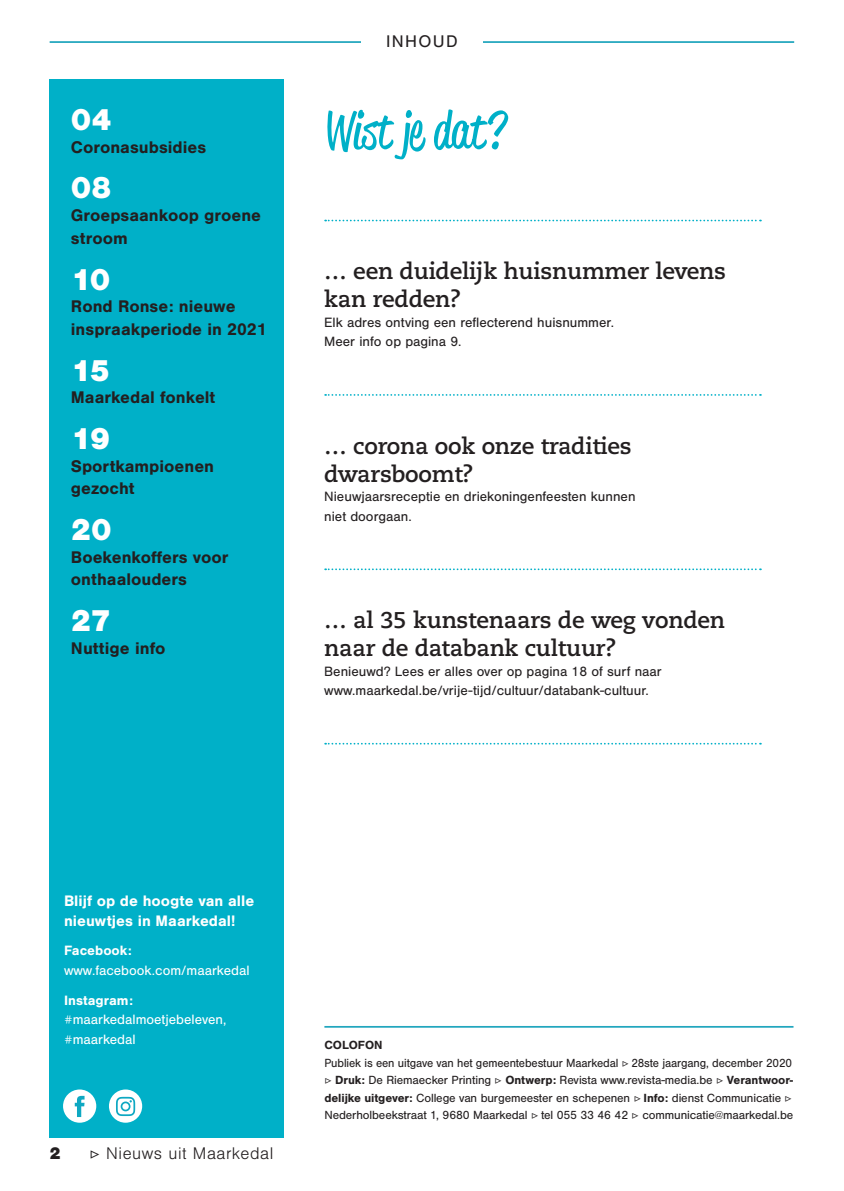
<style>
.page{position:relative;width:844px;height:1191px;background:#fff}
.page>*{position:absolute;margin:0;border:0;box-sizing:border-box;transform-origin:0 0}
.t1{font:50.75px "Reklame Script";letter-spacing:-.005em;color:#00b0c8}
.t2{font:900 31.5px "Nimbus San";letter-spacing:-.03em;color:#fff}
.t3{font:700 22.75px/28px "Caecilia LT Std";letter-spacing:-.01em;color:#231f20}
.t4{font:700 17.5px/22.8px "Nimbus San";color:#231f20}
.t5{font:300 17.5px "Nimbus San";letter-spacing:.03em;color:#231f20}
.t6{font:17.5px "Nimbus San";letter-spacing:.075em;color:#231f20}
.t7{font:900 17.5px "Nimbus San";color:#231f20}
.t8{font:700 15.75px/19.6px "Nimbus San";color:#fff}
.t9{font:14px/19.6px "Nimbus San";color:#231f20}
.t10{font:14px/19.6px "Nimbus San";color:#fff}
.t11{font:700 14px "Nimbus San";color:#fff}
.t12{font:12.25px/17.5px "Nimbus San";letter-spacing:-.01em;color:#231f20;scale:.96 1}
.s1{font-family:"Minion Pro";font-weight:500}
.s2{font-weight:700}
</style>
<div class="page">
<div style="left:50px;top:79px;width:234px;height:1058px;background:#00b0c8"></div>
<hr style="left:50px;top:41px;width:744px;height:2px;background:#22a6be">
<div style="left:361px;top:36px;width:121px;height:26px;background:#fff"></div>
<hr style="left:324px;top:1026px;width:469px;height:1px;background:#22a6be">
<svg style="left:325px;top:220px;width:435px;height:1px"></svg>
<svg style="left:325px;top:394px;width:435px;height:2px"></svg>
<svg style="left:325px;top:568px;width:435px;height:2px"></svg>
<svg style="left:325px;top:743px;width:435px;height:1px"></svg>
<div style="left:63px;top:1089px;width:33px;height:33px;background:#fff;border-radius:50%"></div>
<svg style="left:75px;top:1095px;width:9px;height:22px"></svg>
<div style="left:109px;top:1089px;width:33px;height:33px;background:#fff;border-radius:50%"></div>
<svg style="left:116px;top:1096px;width:19px;height:20px"></svg>
<h2 class="t2" style="left:71px;top:102px;width:43px">04</h2>
<h3 class="t4" style="left:71px;top:136px;width:137px">Coronasubsidies</h3>
<h2 class="t2" style="left:71px;top:170px;width:42px">08</h2>
<h3 class="t4" style="left:71px;top:204px;width:192px">Groepsaankoop groene stroom</h3>
<h2 class="t2" style="left:71px;top:261px;width:41px">10</h2>
<h3 class="t4" style="left:71px;top:295px;width:197px">Rond Ronse: nieuwe inspraakperiode in 2021</h3>
<h2 class="t2" style="left:71px;top:352px;width:41px">15</h2>
<h3 class="t4" style="left:71px;top:386px;width:146px">Maarkedal fonkelt</h3>
<h2 class="t2" style="left:71px;top:420px;width:41px">19</h2>
<h3 class="t4" style="left:71px;top:454px;width:145px">Sportkampioenen gezocht</h3>
<h2 class="t2" style="left:71px;top:511px;width:42px">20</h2>
<h3 class="t4" style="left:71px;top:545px;width:159px">Boekenkoffers voor onthaalouders</h3>
<h2 class="t2" style="left:71px;top:602px;width:42px">27</h2>
<h3 class="t4" style="left:71px;top:636px;width:96px">Nuttige info</h3>
<h3 class="t6" style="left:386px;top:32px;width:73px">INHOUD</h3>
<h1 class="t1" style="left:324px;top:96px;width:182px">Wist je dat?</h1>
<h3 class="t3" style="left:324px;top:258px;width:403px">… een duidelijk huisnummer levens kan redden?</h3>
<p class="t9" style="left:324px;top:312px;width:291px">Elk adres ontving een reflecterend huisnummer.<br>Meer info op pagina 9.</p>
<h3 class="t3" style="left:324px;top:432px;width:309px">… corona ook onze tradities dwarsboomt?</h3>
<p class="t9" style="left:324px;top:487px;width:313px">Nieuwjaarsreceptie en driekoningenfeesten kunnen niet doorgaan.</p>
<h3 class="t3" style="left:324px;top:606px;width:402px">… al 35 kunstenaars de weg vonden naar de databank cultuur?</h3>
<p class="t9" style="left:324px;top:661px;width:339px">Benieuwd? Lees er alles over op pagina 18 of surf naar www.maarkedal.be/vrije-tijd/cultuur/databank-cultuur.</p>
<p class="t8" style="left:64px;top:891px;width:192px">Blijf op de hoogte van alle nieuwtjes in Maarkedal!</p>
<p class="t11" style="left:64px;top:943px;width:69px">Facebook:</p>
<p class="t10" style="left:64px;top:960px;width:187px">www.facebook.com/maarkedal</p>
<p class="t11" style="left:64px;top:992px;width:70px">Instagram:</p>
<p class="t10" style="left:64px;top:1010px;width:164px">#maarkedalmoetjebeleven, #maarkedal</p>
<h3 class="t7" style="left:50px;top:1143px;width:13px">2</h3>
<h3 class="t5" style="left:89px;top:1144px;width:185px"><span class="s1">▷</span> Nieuws uit Maarkedal</h3>
<p class="t12" style="left:324px;top:1036px;width:490px"><span class="s2">COLOFON<br></span>Publiek is een uitgave van het gemeentebestuur Maarkedal <span class="s1">▷</span> 28ste jaargang, december 2020 <span class="s1">▷</span> <span class="s2">Druk:</span> De Riemaecker Printing <span class="s1">▷</span> <span class="s2">Ontwerp:</span> Revista www.revista-media.be <span class="s1">▷</span> <span class="s2">Verantwoor&shy;delijke uitgever:</span> College van burgemeester en schepenen <span class="s1">▷</span> <span class="s2">Info:</span> dienst Communicatie <span class="s1">▷ </span>Nederholbeekstraat 1, 9680 Maarkedal <span class="s1">▷</span> tel 055 33 46 42 <span class="s1">▷</span> communicatie@maarkedal.be</p>
</div>
